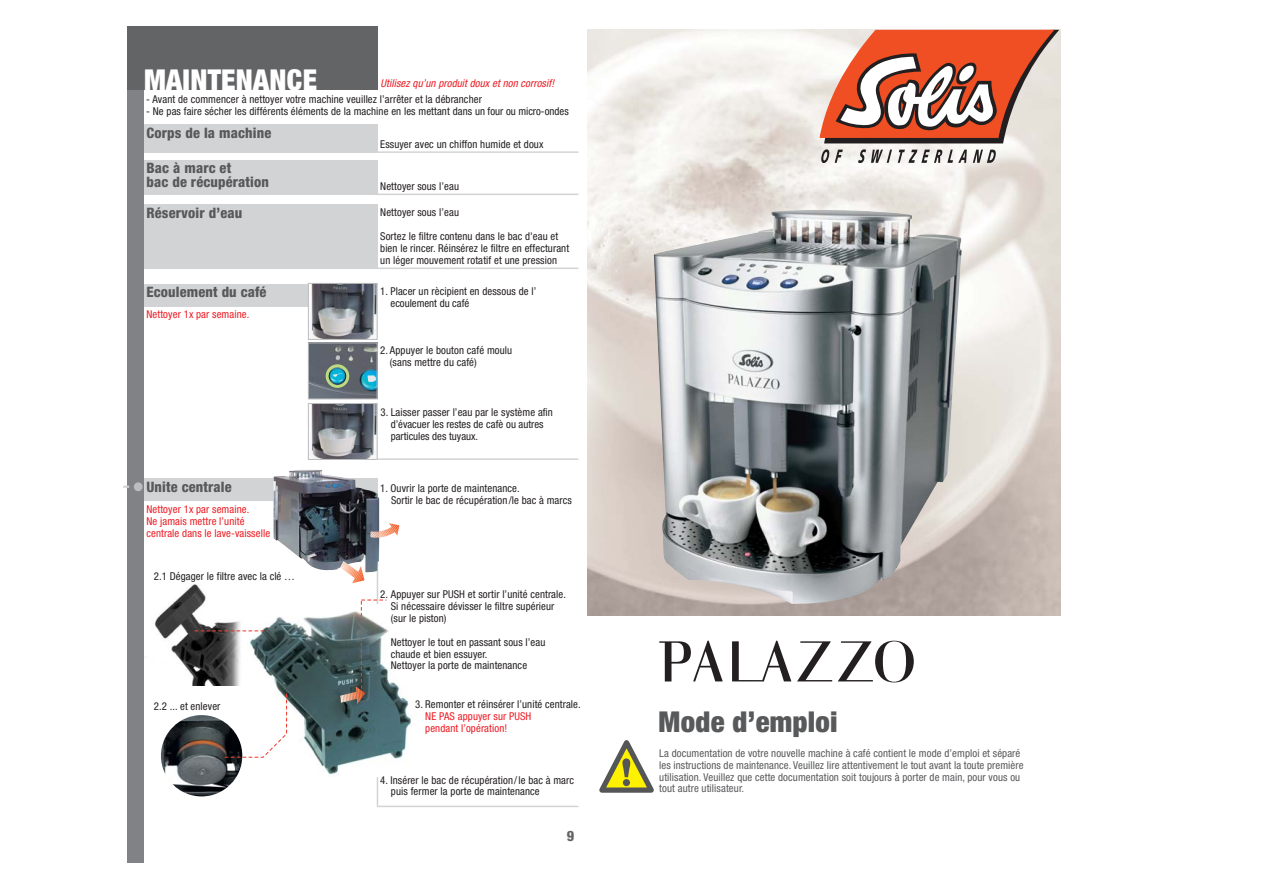
<style>
.page{position:relative;width:1263px;height:894px;background:#fff}
.page>*{position:absolute;margin:0;border:0;box-sizing:border-box;transform-origin:0 0}
.t1{font:900 condensed 28.8px "Helvetica Neue";letter-spacing:.01em;color:#58595b}
.t2{font:900 condensed 28.8px "Helvetica Neue";letter-spacing:.01em;color:#fff}
.t3{font:800 condensed 14.4px/14.4px "Helvetica Neue";letter-spacing:.01em;color:#58595b}
.t4{font:800 condensed 14.4px "Helvetica Neue";color:#636466}
.t5{font:condensed 10.8px/11.9px "Helvetica Neue";letter-spacing:.01em;color:#231f20}
.t6{font:condensed 10.8px/11.9px "Helvetica Neue";letter-spacing:.01em;color:#58595b}
.t7{font:condensed 10.8px/11.9px "Helvetica Neue";letter-spacing:.01em;color:#ed1c24}
.t8{font:italic condensed 10.8px "Helvetica Neue";color:#ed1c24}
.s1{color:#231f20}
</style>
<div class="page">
<hr style="left:375px;top:458px;width:203px;height:2px;background:#d1d3d4">
<hr style="left:375px;top:268px;width:203px;height:1px;background:#d1d3d4">
<hr style="left:376px;top:151px;width:202px;height:2px;background:#d1d3d4">
<hr style="left:375px;top:194px;width:203px;height:1px;background:#d1d3d4">
<div style="left:141px;top:478px;width:237px;height:23px;background:#d1d3d4"></div>
<div style="left:141px;top:160px;width:237px;height:35px;background:#d1d3d4"></div>
<div style="left:141px;top:284px;width:237px;height:23px;background:#d1d3d4"></div>
<div style="left:141px;top:204px;width:237px;height:65px;background:#d1d3d4"></div>
<div style="left:141px;top:124px;width:237px;height:29px;background:#d1d3d4"></div>
<div style="left:127px;top:83px;width:17px;height:779px;background:#808285"></div>
<div style="left:127px;top:26px;width:251px;height:64px;background:#636466"></div>
<hr style="left:377px;top:806px;width:201px;height:1px;background:#d1d3d4">
<hr style="left:377px;top:500px;width:1px;height:306px;background:#d1d3d4">
<svg style="left:599px;top:740px;width:55px;height:53px"></svg>
<div style="left:623px;top:779px;width:7px;height:7px;background:#555658;border-radius:50%"></div>
<img style="left:154px;top:584px;width:52px;height:101px">
<img style="left:310px;top:285px;width:66px;height:53px">
<div style="left:308px;top:283px;width:70px;height:57px;border:1px solid #bbbdc0"></div>
<img style="left:310px;top:344px;width:66px;height:53px">
<div style="left:308px;top:342px;width:70px;height:57px;border:1px solid #bbbdc0"></div>
<img style="left:317px;top:630px;width:95px;height:146px">
<img style="left:310px;top:405px;width:66px;height:53px">
<div style="left:308px;top:403px;width:70px;height:57px;border:1px solid #bbbdc0"></div>
<img style="left:273px;top:470px;width:107px;height:103px">
<img style="left:654px;top:210px;width:308px;height:394px">
<div style="left:326px;top:364px;width:23px;height:24px;border:3px solid #bfdb82;border-radius:50%"></div>
<svg style="left:123px;top:486px;width:7px;height:2px"></svg>
<div style="left:134px;top:482px;width:9px;height:9px;background:#bbbdc0;border:2px solid #bbbdc0;border-radius:50%"></div>
<img style="left:161px;top:715px;width:81px;height:81px;border-radius:50%">
<svg style="left:371px;top:523px;width:28px;height:16px"></svg>
<svg style="left:340px;top:561px;width:24px;height:22px"></svg>
<svg style="left:195px;top:599px;width:192px;height:159px"></svg>
<svg style="left:368px;top:375px;width:8px;height:7px"></svg>
<svg style="left:333px;top:373px;width:9px;height:4px"></svg>
<svg style="left:821px;top:149px;width:22px;height:14px"></svg>
<svg style="left:858px;top:149px;width:34px;height:14px"></svg>
<svg style="left:898px;top:150px;width:69px;height:13px"></svg>
<svg style="left:973px;top:150px;width:23px;height:13px"></svg>
<svg style="left:820px;top:30px;width:239px;height:113px"></svg>
<svg style="left:659px;top:641px;width:64px;height:41px"></svg>
<svg style="left:875px;top:641px;width:39px;height:41px"></svg>
<div style="left:883px;top:641px;width:23px;height:41px;background:#fff;border-radius:50%"></div>
<svg style="left:732px;top:641px;width:59px;height:41px"></svg>
<svg style="left:797px;top:641px;width:35px;height:40px"></svg>
<svg style="left:838px;top:641px;width:35px;height:40px"></svg>
<p class="t2" style="left:144px;top:69px;width:174px">MAINTENANCE</p>
<p class="t8" style="left:381px;top:79px;width:177px">Utilisez qu’un produit doux et non corrosif!</p>
<p class="t5" style="left:146px;top:94px;width:337px">- Avant de commencer à nettoyer votre machine veuillez l’arrêter et la débrancher</p>
<p class="t5" style="left:146px;top:106px;width:424px">- Ne pas faire sécher les différents éléments de la machine en les mettant dans un four ou micro-ondes</p>
<p class="t3" style="left:146px;top:127px;width:126px">Corps de la machine</p>
<p class="t3" style="left:146px;top:162px;width:124px">Bac à marc et<br>bac de récupération</p>
<p class="t3" style="left:146px;top:207px;width:97px">Réservoir d’eau</p>
<p class="t3" style="left:146px;top:286px;width:122px">Ecoulement du café</p>
<p class="t7" style="left:146px;top:309px;width:104px">Nettoyer 1x par semaine.</p>
<p class="t3" style="left:146px;top:481px;width:87px">Unite centrale</p>
<p class="t7" style="left:146px;top:505px;width:125px">Nettoyer 1x par semaine.<br>Ne jamais mettre l’unité centrale dans le lave-vaisselle</p>
<p class="t5" style="left:154px;top:571px;width:143px">2.1 Dégager le filtre avec la clé …</p>
<p class="t5" style="left:154px;top:701px;width:68px">2.2 ... et enlever</p>
<p class="t5" style="left:380px;top:139px;width:165px">Essuyer avec un chiffon humide et doux</p>
<p class="t5" style="left:380px;top:181px;width:80px">Nettoyer sous l’eau</p>
<p class="t5" style="left:380px;top:201px;width:180px;line-height:23.7px">Nettoyer sous l’eau<br>Sortez le filtre contenu dans le bac d'eau et</p>
<p class="t5" style="left:380px;top:243px;width:190px">bien le rincer. Réinsérez le filtre en effecturant un léger mouvement rotatif et une pression</p>
<p class="t5" style="left:390px;top:286px;width:147px;text-indent:-10px">1. Placer un rècipient en dessous de l’ ecoulement du café</p>
<p class="t5" style="left:390px;top:345px;width:124px;text-indent:-10px">2. Appuyer le bouton café moulu (sans mettre du café)</p>
<p class="t5" style="left:391px;top:407px;width:164px;text-indent:-10px">3. Laisser passer l’eau par le système afin d’évacuer les restes de cafè ou autres particules des tuyaux.</p>
<p class="t5" style="left:391px;top:483px;width:182px;text-indent:-11px">1. Ouvrir la porte de maintenance.<br>Sortir le bac de récupération/le bac à marcs</p>
<p class="t5" style="left:391px;top:589px;width:177px;text-indent:-11px">2. Appuyer sur PUSH et sortir l’unité centrale.<br>Si nécessaire dévisser le filtre supérieur (sur le piston)</p>
<p class="t5" style="left:391px;top:637px;width:156px">Nettoyer le tout en passant sous l’eau chaude et bien essuyer.<br>Nettoyer la porte de maintenance</p>
<p class="t7" style="left:425px;top:699px;width:157px;text-indent:-10px"><span class="s1">3. Remonter et réinsérer l’unité centrale.<br></span>NE PAS appuyer sur PUSH<br>pendant l’opération!</p>
<p class="t5" style="left:391px;top:775px;width:185px;text-indent:-11px">4. Insérer le bac de récupération/le bac à marc puis fermer la porte de maintenance</p>
<p class="t4" style="left:567px;top:831px;width:9px">9</p>
<p class="t1" style="left:659px;top:711px;width:180px">Mode d’emploi</p>
<p class="t6" style="left:659px;top:748px;width:366px">La documentation de votre nouvelle machine à café contient le mode d’emploi et séparé les instructions de maintenance. Veuillez lire attentivement le tout avant la toute première utilisation. Veuillez que cette documentation soit toujours à porter de main, pour vous ou tout autre utilisateur.</p>
</div>
